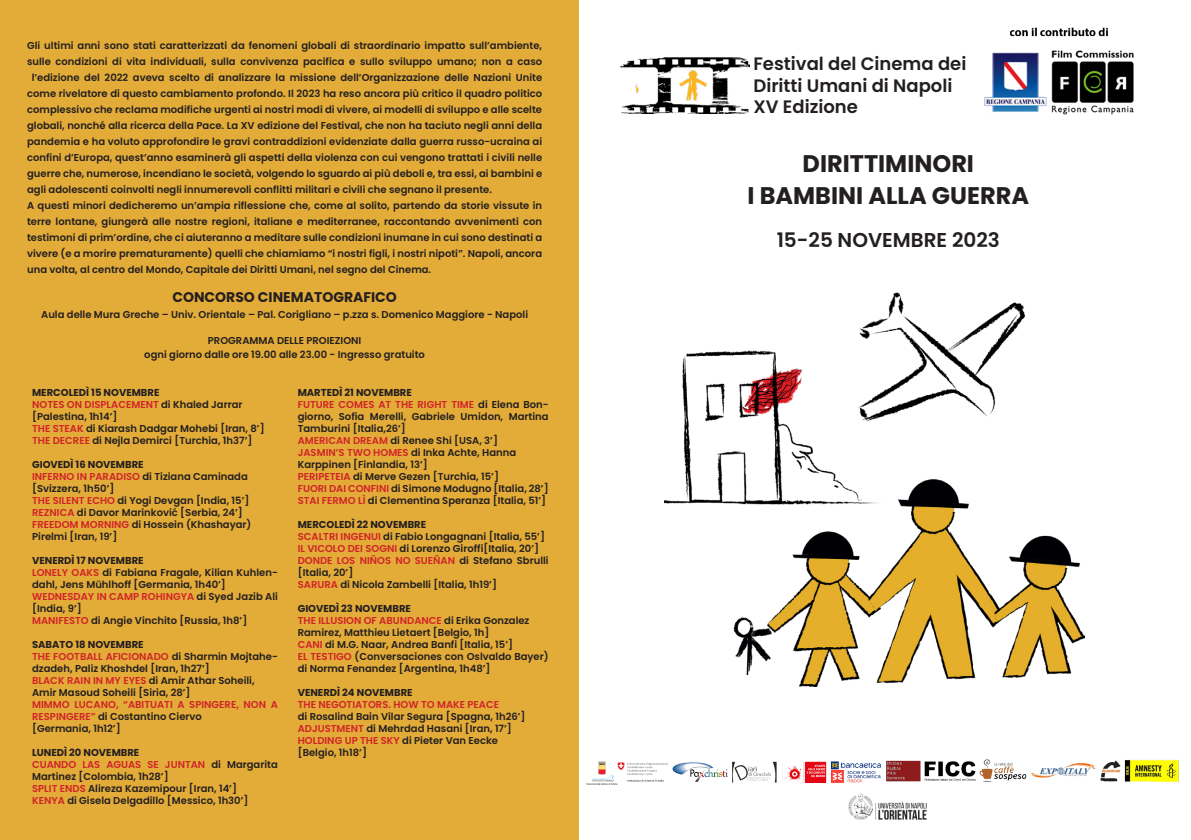
<style>
.page{position:relative;width:1191px;height:840px;background:#fff}
.page>*{position:absolute;margin:0;border:0;box-sizing:border-box;transform-origin:0 0}
.t1{font:700 24px "Poppins";color:#231f20}
.t2{font:600 20px "Poppins";color:#231f20}
.t3{font:600 18px "Poppins";color:#231f20}
.t4{font:700 14px "Poppins";color:#231f20}
.t5{font:600 10px/16px "Poppins";color:#231f20}
.t6{font:600 10px/12px "Poppins";color:#d1232a}
.t7{font:700 10px "Poppins";color:#231f20}
.s1{color:#231f20}
.s2{color:#d1232a}
</style>
<div class="page">
<div style="left:0;top:0;width:579px;height:839px;background:#e3ac38"></div>
<img style="left:620px;top:58px;width:129px;height:55px">
<img style="left:664px;top:292px;width:420px;height:394px">
<img style="left:984px;top:27px;width:150px;height:88px">
<img style="left:586px;top:759px;width:593px;height:26px">
<img style="left:848px;top:793px;width:79px;height:27px">
<p class="t5" style="left:27px;top:37px;width:516px">Gli ultimi anni sono stati caratterizzati da fenomeni globali di straordinario impatto sull’ambiente,</p>
<p class="t5" style="left:27px;top:53px;width:516px">sulle condizioni di vita individuali, sulla convivenza pacifica e sullo sviluppo umano; non a caso</p>
<p class="t5" style="left:27px;top:69px;width:516px;text-align:center">l’edizione del 2022 aveva scelto di analizzare la missione dell’Organizzazione delle Nazioni Unite come rivelatore di questo cambiamento profondo. Il 2023 ha reso ancora più critico il quadro politico</p>
<p class="t5" style="left:27px;top:101px;width:516px;text-align:justify">complessivo che reclama modifiche urgenti ai nostri modi di vivere, ai modelli di sviluppo e alle scelte globali, nonché alla ricerca della Pace. La XV edizione del Festival, che non ha taciuto negli anni della pandemia e ha voluto approfondire le gravi contraddizioni evidenziate dalla guerra russo-ucraina ai confini d’Europa, quest’anno esaminerà gli aspetti della violenza con cui vengono trattati i civili nelle guerre che, numerose, incendiano le società, volgendo lo sguardo ai più deboli e, tra essi, ai bambini e agli adolescenti coinvolti negli innumerevoli conflitti militari e civili che segnano il presente.</p>
<p class="t5" style="left:27px;top:197px;width:516px">A questi minori dedicheremo un’ampia riflessione che, come al solito, partendo da storie vissute in terre lontane, giungerà alle nostre regioni, italiane e mediterranee, raccontando avvenimenti con</p>
<p class="t5" style="left:27px;top:229px;width:516px;text-align:justify">testimoni di prim’ordine, che ci aiuteranno a meditare sulle condizioni inumane in cui sono destinati a vivere (e a morire prematuramente) quelli che chiamiamo “i nostri figli, i nostri nipoti”. Napoli, ancora una volta, al centro del Mondo, Capitale dei Diritti Umani, nel segno del Cinema.</p>
<p class="t4" style="left:172px;top:288px;width:226px">CONCORSO CINEMATOGRAFICO</p>
<p class="t5" style="left:41px;top:306px;width:488px">Aula delle Mura Greche – Univ. Orientale – Pal. Corigliano – p.zza s. Domenico Maggiore - Napoli</p>
<p class="t5" style="left:208px;top:332px;width:155px">PROGRAMMA DELLE PROIEZIONI</p>
<p class="t5" style="left:144px;top:346px;width:282px">ogni giorno dalle ore 19.00 alle 23.00 - Ingresso gratuito</p>
<p class="t7" style="left:32px;top:386px;width:129px">MERCOLEDÌ 15 NOVEMBRE</p>
<p class="t6" style="left:32px;top:398px;width:212px">NOTES ON DISPLACEMENT <span class="s1">di Khaled Jarrar</span></p>
<p class="t5" style="left:32px;top:408px;width:87px">[Palestina, 1h14’]</p>
<p class="t5" style="left:32px;top:420px;width:234px"><span class="s2">THE STEAK</span> di Kiarash Dadgar Mohebi [Iran, 8’]</p>
<p class="t5" style="left:32px;top:432px;width:222px"><span class="s2">THE DECREE</span> di Nejla Demirci [Turchia, 1h37’]</p>
<p class="t7" style="left:32px;top:458px;width:113px">GIOVEDÌ 16 NOVEMBRE</p>
<p class="t6" style="left:32px;top:470px;width:217px">INFERNO IN PARADISO <span class="s1">di Tiziana Caminada</span></p>
<p class="t5" style="left:32px;top:480px;width:84px">[Svizzera, 1h50’]</p>
<p class="t5" style="left:32px;top:492px;width:219px"><span class="s2">THE SILENT ECHO</span> di Yogi Devgan [India, 15’]</p>
<p class="t5" style="left:32px;top:504px;width:212px"><span class="s2">REZNICA</span> di Davor Marinković [Serbia, 24’]</p>
<p class="t5" style="left:32px;top:516px;width:221px"><span class="s2">FREEDOM MORNING</span> di Hossein (Khashayar)</p>
<p class="t5" style="left:32px;top:528px;width:87px">Pirelmi [Iran, 19’]</p>
<p class="t7" style="left:32px;top:554px;width:113px">VENERDÌ 17 NOVEMBRE</p>
<p class="t5" style="left:32px;top:566px;width:247px;line-height:12px"><span class="s2">LONELY OAKS</span> di Fabiana Fragale, Kilian Kuhlen&shy;dahl, Jens Mühlhoff [Germania, 1h40’]</p>
<p class="t5" style="left:32px;top:590px;width:247px;line-height:12px"><span class="s2">WEDNESDAY IN CAMP ROHINGYA</span> di Syed Jazib Ali [India, 9’]</p>
<p class="t5" style="left:32px;top:612px;width:217px"><span class="s2">MANIFESTO</span> di Angie Vinchito [Russia, 1h8’]</p>
<p class="t7" style="left:32px;top:638px;width:113px">SABATO 18 NOVEMBRE</p>
<p class="t5" style="left:32px;top:650px;width:247px;line-height:12px"><span class="s2">THE FOOTBALL AFICIONADO</span> di Sharmin Mojtahe&shy;dzadeh, Paliz Khoshdel [Iran, 1h27’]</p>
<p class="t5" style="left:32px;top:672px;width:224px"><span class="s2">BLACK RAIN IN MY EYES</span> di Amir Athar Soheili,</p>
<p class="t5" style="left:32px;top:684px;width:160px">Amir Masoud Soheili [Siria, 28’]</p>
<p class="t6" style="left:32px;top:698px;width:247px">MIMMO LUCANO, “ABITUATI A SPINGERE, NON A<br>RESPINGERE” <span class="s1">di Costantino Ciervo</span></p>
<p class="t5" style="left:32px;top:720px;width:90px">[Germania, 1h12’]</p>
<p class="t7" style="left:32px;top:746px;width:109px">LUNEDÌ 20 NOVEMBRE</p>
<p class="t5" style="left:32px;top:758px;width:247px;line-height:12px"><span class="s2">CUANDO LAS AGUAS SE JUNTAN</span> di Margarita<br>Martinez [Colombia, 1h28’]</p>
<p class="t5" style="left:32px;top:780px;width:206px"><span class="s2">SPLIT ENDS</span> Alireza Kazemipour [Iran, 14’]</p>
<p class="t5" style="left:32px;top:792px;width:218px"><span class="s2">KENYA</span> di Gisela Delgadillo [Messico, 1h30’]</p>
<p class="t7" style="left:298px;top:386px;width:116px">MARTEDÌ 21 NOVEMBRE</p>
<p class="t5" style="left:298px;top:398px;width:252px;line-height:12px;text-align:justify"><span class="s2">FUTURE COMES AT THE RIGHT TIME</span> di Elena Bon&shy;giorno, Sofia Merelli, Gabriele Umidon, Martina Tamburini [Italia,26’]</p>
<p class="t5" style="left:298px;top:432px;width:202px"><span class="s2">AMERICAN DREAM</span> di Renee Shi [USA, 3’]</p>
<p class="t5" style="left:298px;top:444px;width:220px"><span class="s2">JASMIN’S TWO HOMES</span> di Inka Achte, Hanna</p>
<p class="t5" style="left:298px;top:456px;width:131px">Karppinen [Finlandia, 13’]</p>
<p class="t5" style="left:298px;top:468px;width:203px"><span class="s2">PERIPETEIA</span> di Merve Gezen [Turchia, 15’]</p>
<p class="t5" style="left:298px;top:480px;width:252px"><span class="s2">FUORI DAI CONFINI</span> di Simone Modugno [Italia, 28’]</p>
<p class="t5" style="left:298px;top:492px;width:250px"><span class="s2">STAI FERMO LÌ</span> di Clementina Speranza [Italia, 51’]</p>
<p class="t7" style="left:298px;top:518px;width:130px">MERCOLEDÌ 22 NOVEMBRE</p>
<p class="t5" style="left:298px;top:528px;width:249px"><span class="s2">SCALTRI INGENUI</span> di Fabio Longagnani [Italia, 55’]</p>
<p class="t5" style="left:298px;top:540px;width:243px"><span class="s2">IL VICOLO DEI SOGNI</span> di Lorenzo Giroffi[Italia, 20’]</p>
<p class="t5" style="left:298px;top:554px;width:252px;line-height:12px"><span class="s2">DONDE LOS NIÑOS NO SUEÑAN</span> di Stefano Sbrulli [Italia, 20’]</p>
<p class="t5" style="left:298px;top:576px;width:201px"><span class="s2">SARURA</span> di Nicola Zambelli [Italia, 1h19’]</p>
<p class="t7" style="left:298px;top:602px;width:115px">GIOVEDÌ 23 NOVEMBRE</p>
<p class="t6" style="left:298px;top:614px;width:233px">THE ILLUSION OF ABUNDANCE <span class="s1">di Erika Gonzalez</span></p>
<p class="t5" style="left:298px;top:624px;width:193px">Ramirez, Matthieu Lietaert [Belgio, 1h]</p>
<p class="t5" style="left:298px;top:636px;width:217px"><span class="s2">CANI</span> di M.G. Naar, Andrea Banfi [Italia, 15’]</p>
<p class="t5" style="left:298px;top:650px;width:252px;line-height:12px"><span class="s2">EL TESTIGO</span> (Conversaciones con Oslvaldo Bayer) di Norma Fenandez [Argentina, 1h48’]</p>
<p class="t7" style="left:298px;top:686px;width:116px">VENERDÌ 24 NOVEMBRE</p>
<p class="t6" style="left:298px;top:698px;width:203px">THE NEGOTIATORS. HOW TO MAKE PEACE</p>
<p class="t5" style="left:298px;top:708px;width:229px">di Rosalind Bain Vilar Segura [Spagna, 1h26’]</p>
<p class="t5" style="left:298px;top:720px;width:216px"><span class="s2">ADJUSTMENT</span> di Mehrdad Hasani [Iran, 17’]</p>
<p class="t5" style="left:298px;top:732px;width:202px"><span class="s2">HOLDING UP THE SKY</span> di Pieter Van Eecke</p>
<p class="t5" style="left:298px;top:744px;width:71px">[Belgio, 1h18’]</p>
<p class="t3" style="left:753px;top:53px;width:214px">Festival del Cinema dei</p>
<p class="t3" style="left:753px;top:75px;width:200px">Diritti Umani di Napoli</p>
<p class="t3" style="left:753px;top:96px;width:106px">XV Edizione</p>
<p class="t1" style="left:802px;top:149px;width:173px">DIRITTIMINORI</p>
<p class="t1" style="left:747px;top:181px;width:283px">I BAMBINI ALLA GUERRA</p>
<p class="t2" style="left:776px;top:228px;width:225px">15-25 NOVEMBRE 2023</p>
</div>
